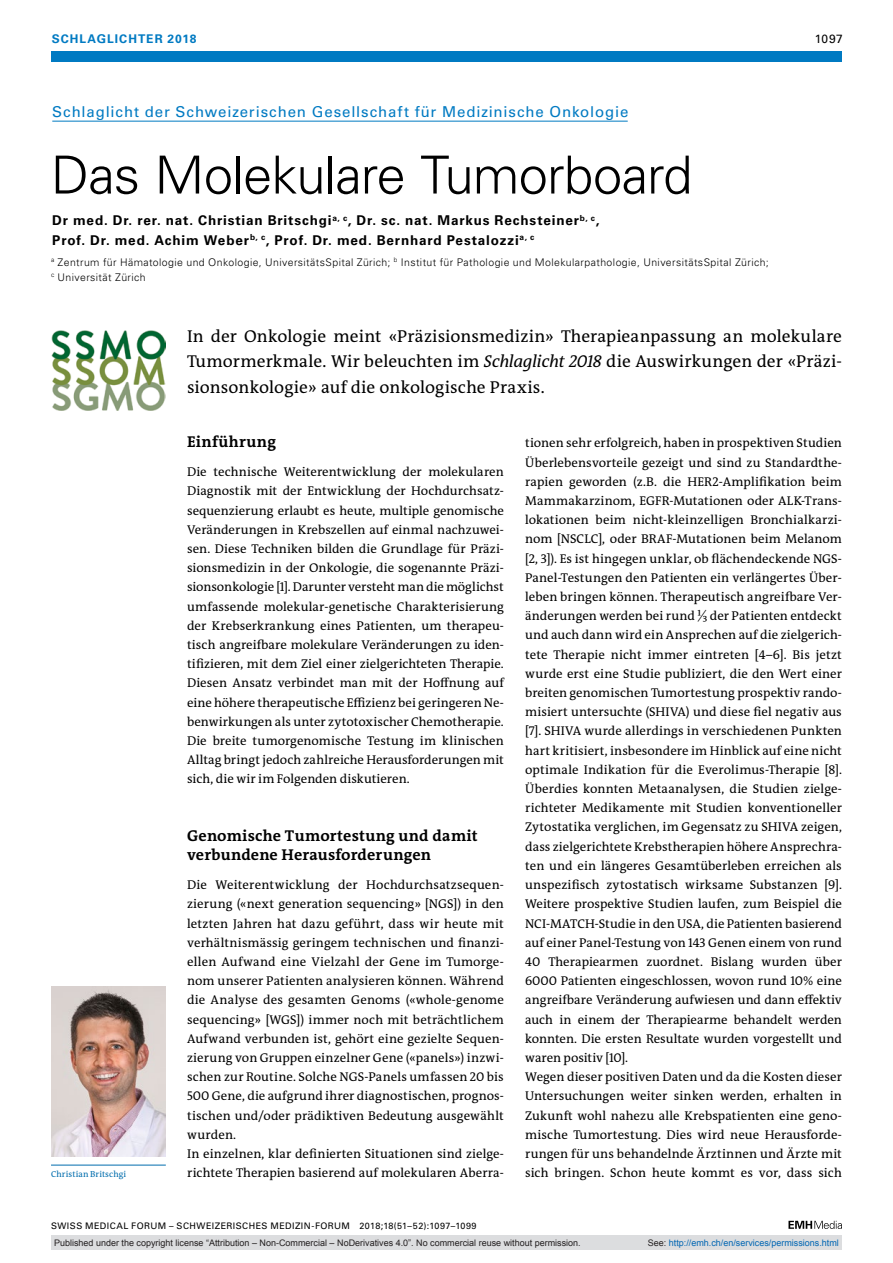
<style>
.page{position:relative;width:893px;height:1263px;background:#fff}
.page>*{position:absolute;margin:0;border:0;box-sizing:border-box;transform-origin:0 0}
.t1{font:300 52.5px "Univers LT Std";letter-spacing:-.02em;color:#000}
.t2{font:17.25px/25.5px "The Antiqua B W5 Plain";letter-spacing:.01em;color:#000;text-align:justify}
.t3{font:700 15.75px/19.2px "The Antiqua B W7";letter-spacing:.015em;color:#000}
.t4{font:15px "Univers LT Std";letter-spacing:.055em;color:#007ac2}
.t5{font:700 13.5px/19.2px "Univers LT Std";letter-spacing:.06em;color:#000}
.t6{font:12.75px/19.2px "The Antiqua B W5 Plain";letter-spacing:.005em;color:#000}
.t7{font:700 12px "Univers LT Std";letter-spacing:.08em;color:#007ac2}
.t8{font:12px "Univers LT Std";color:#000}
.t9{font:300 10.5px/15px "Univers LT Std";letter-spacing:.04em;color:#000}
.t10{font:9px "Arial";color:#231f20}
.t11{font:9px "Univers LT Std";letter-spacing:.05em;color:#000}
.t12{font:9px "Arial";color:#0166b3}
.t13{font:8.7px "The Antiqua B W5 Plain";letter-spacing:.01em;color:#006dad}
.s1{font-style:italic}
.s2{color:#231f20}
</style>
<div class="page">
<div style="left:51px;top:51px;width:791px;height:11px;background:#007ac2"></div>
<svg style="left:788px;top:1221px;width:54px;height:8px"></svg>
<hr style="left:52px;top:121px;width:576px;height:1px;background:#007ac2">
<hr style="left:51px;top:1165px;width:115px;height:1px;background:#006dad">
<img style="left:51px;top:986px;width:115px;height:170px">
<img style="left:51px;top:330px;width:115px;height:80px">
<div style="left:51px;top:1235px;width:791px;height:15px;background:#dcdddf"></div>
<p class="t7" style="left:52px;top:31px;width:146px">SCHLAGLICHTER 2018</p>
<p class="t8" style="left:815px;top:31px;width:29px">1097</p>
<p class="t4" style="left:52px;top:102px;width:578px">Schlaglicht der Schweizerischen Gesellschaft für Medizinische Onkologie</p>
<h1 class="t1" style="left:51px;top:143px;width:643px">Das Molekulare Tumorboard</h1>
<p class="t5" style="left:52px;top:211px;width:549px">Dr med. Dr. rer. nat. Christian Britschgi<sup>a,</sup> <sup>c</sup>, Dr. sc. nat. Markus Rechsteiner<sup>b,</sup> <sup>c</sup>,<br>Prof. Dr. med. Achim Weber<sup>b,</sup> <sup>c</sup>, Prof. Dr. med. Bernhard Pestalozzi<sup>a,</sup> <sup>c</sup></p>
<p class="t9" style="left:51px;top:255px;width:719px"><sup>a</sup> Zentrum für Hämatologie und Onkologie, UniversitätsSpital Zürich; <sup>b</sup> Institut für Pathologie und Molekularpathologie, UniversitätsSpital Zürich; <sup>c</sup> Universität Zürich</p>
<h2 class="t2" style="left:187px;top:323px;width:656px">In der Onkologie meint «Präzisionsmedizin» Therapieanpassung an molekulare Tumormerkmale. Wir beleuchten im <span class="s1">Schlaglicht 2018</span> die Auswirkungen der «Präzi&shy;sionsonkologie» auf die onkologische Praxis.</h2>
<p class="t3" style="left:187px;top:433px;width:90px">Einführung</p>
<p class="t6" style="left:187px;top:462px;width:318px;text-align:justify">Die technische Weiterentwicklung der molekularen Diagnostik mit der Entwicklung der Hochdurchsatz&shy;sequenzierung erlaubt es heute, multiple genomische Veränderungen in Krebszellen auf einmal nachzuwei&shy;sen. Diese Techniken bilden die Grundlage für Präzi&shy;sionsmedizin in der Onkologie, die sogenannte Präzi&shy;sionsonkologie [1]. Darunter versteht man die möglichst umfassende molekular-genetische Charakterisierung der Krebserkrankung eines Patienten, um therapeu&shy;tisch angreifbare molekulare Veränderungen zu iden&shy;tifizieren, mit dem Ziel einer zielgerichteten Therapie.<br>Diesen Ansatz verbindet man mit der Hoffnung auf eine höhere therapeutische Effizienz bei geringeren Ne&shy;benwirkungen als unter zytotoxischer Chemotherapie.<br>Die breite tumorgenomische Testung im klinischen Alltag bringt jedoch zahlreiche Herausforderungen mit sich, die wir im Folgenden diskutieren.</p>
<p class="t6" style="left:525px;top:434px;width:318px">tionen sehr erfolgreich, haben in prospektiven Studien Überlebensvorteile gezeigt und sind zu Standardthe&shy;rapien geworden (z.B. die HER2-Amplifikation beim Mammakarzinom, EGFR-Mutationen oder ALK-Trans&shy;lokationen beim nicht-kleinzelligen Bronchialkarzi&shy;nom [NSCLC], oder BRAF-Mutationen beim Melanom [2, 3]). Es ist hingegen unklar, ob flächendeckende NGS-Panel-Testungen den Patienten ein verlängertes Über&shy;leben bringen können. Therapeutisch angreifbare Ver&shy;änderungen werden bei rund ¹⁄₃ der Patienten entdeckt und auch dann wird ein Ansprechen auf die zielgerich&shy;tete Therapie nicht immer eintreten [4–6]. Bis jetzt wurde erst eine Studie publiziert, die den Wert einer breiten genomischen Tumortestung prospektiv rando&shy;misiert untersuchte (SHIVA) und diese fiel negativ aus [7]. SHIVA wurde allerdings in verschiedenen Punkten hart kritisiert, insbesondere im Hinblick auf eine nicht optimale Indikation für die Everolimus-Therapie [8].<br>Überdies konnten Metaanalysen, die Studien zielge&shy;richteter Medikamente mit Studien konventioneller Zytostatika verglichen, im Gegensatz zu SHIVA zeigen, dass zielgerichtete Krebstherapien höhere Ansprechra&shy;ten und ein längeres Gesamtüberleben erreichen als unspezifisch zytostatisch wirksame Substanzen [9].<br>Weitere prospektive Studien laufen, zum Beispiel die NCI-MATCH-Studie in den USA, die Patienten basierend auf einer Panel-Testung von 143 Genen einem von rund 40 Therapiearmen zuordnet. Bislang wurden über 6000 Patienten eingeschlossen, wovon rund 10% eine angreifbare Veränderung aufwiesen und dann effektiv auch in einem der Therapiearme behandelt werden konnten. Die ersten Resultate wurden vorgestellt und waren positiv [10].<br>Wegen dieser positiven Daten und da die Kosten dieser Untersuchungen weiter sinken werden, erhalten in Zukunft wohl nahezu alle Krebspatienten eine geno&shy;mische Tumortestung. Dies wird neue Herausforde&shy;rungen für uns behandelnde Ärztinnen und Ärzte mit</p>
<p class="t3" style="left:187px;top:826px;width:292px">Genomische Tumortestung und damit verbundene Herausforderungen</p>
<p class="t6" style="left:187px;top:875px;width:318px">Die Weiterentwicklung der Hochdurchsatzsequen&shy;zierung («next generation sequencing» [NGS]) in den letzten Jahren hat dazu geführt, dass wir heute mit verhältnismässig geringem technischen und finanzi&shy;ellen Aufwand eine Vielzahl der Gene im Tumorge&shy;nom unserer Patienten analysieren können. Während die Analyse des gesamten Genoms («whole-genome sequencing» [WGS]) immer noch mit beträchtlichem Aufwand verbunden ist, gehört eine gezielte Sequen&shy;zierung von Gruppen einzelner Gene («panels») inzwi&shy;schen zur Routine. Solche NGS-Panels umfassen 20 bis 500 Gene, die aufgrund ihrer diagnostischen, prognos&shy;tischen und/oder prädiktiven Bedeutung ausgewählt wurden.<br>In einzelnen, klar definierten Situationen sind zielge&shy;richtete Therapien basierend auf molekularen Aberra-</p>
<p class="t13" style="left:51px;top:1169px;width:77px">Christian Britschgi</p>
<p class="t6" style="left:525px;top:1163px;width:318px">sich bringen. Schon heute kommt es vor, dass sich</p>
<p class="t11" style="left:51px;top:1220px;width:427px">SWISS MEDICAL FORUM – SCHWEIZERISCHES MEDIZIN-FORUM 2018;18(51–52):1097–1099</p>
<p class="t10" style="left:54px;top:1237px;width:528px">Published under the copyright license “Attribution – Non-Commercial – NoDerivatives 4.0”. No commercial reuse without permission.</p>
<p class="t12" style="left:648px;top:1237px;width:193px"><span class="s2">See:</span> http://emh.ch/en/services/permissions.html</p>
</div>
